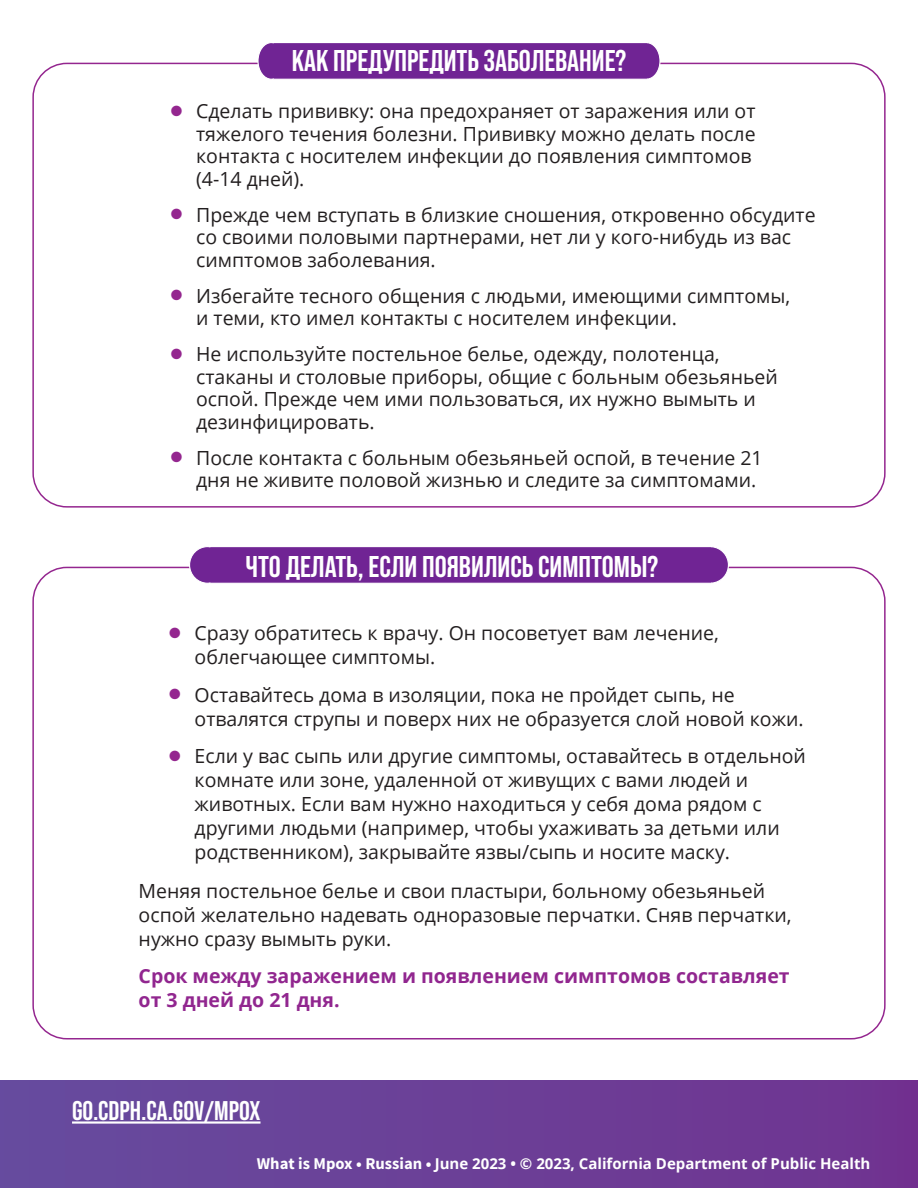
<style>
.page{position:relative;width:918px;height:1188px;background:#fff}
.page>*{position:absolute;margin:0;border:0;box-sizing:border-box;transform-origin:0 0}
.t1{font:700 30px "Bebas Neue Pro";color:#fff}
.t2{font:700 27px "Bebas Neue Pro";color:#fff}
.t3{font:19.5px/22.5px "Open Sans";color:#231f20}
.t4{font:700 19.5px/24px "Open Sans";color:#91268f}
.t5{font:700 15px "Open Sans";color:#fff}
.s1{font-family:"Arial";font-size:42px;color:#94268f}
.s2{font-family:"Source Sans Pro";font-size:16.5px}
</style>
<div class="page">
<div style="left:0;top:1080px;width:918px;height:108px;background:#6b4097"></div>
<svg style="left:257px;top:43px;width:404px;height:37px;background:#78309a"></svg>
<hr style="left:72px;top:1121px;width:189px;height:3px;background:#fff">
<svg style="left:188px;top:547px;width:542px;height:37px;background:#78309a"></svg>
<h2 class="t1" style="left:292px;top:43px;width:336px">КАК ПРЕДУПРЕДИТЬ ЗАБОЛЕВАНИЕ?</h2>
<p class="t3" style="left:196px;top:99px;width:561px;text-indent:-27px"><span class="s1">•</span> Сделать прививку: она предохраняет от заражения или от тяжелого течения болезни. Прививку можно делать после контакта с носителем инфекции до появления симптомов (4-14 дней).</p>
<p class="t3" style="left:196px;top:203px;width:621px;text-indent:-27px"><span class="s1">•</span> Прежде чем вступать в близкие сношения, откровенно обсудите со своими половыми партнерами, нет ли у кого-нибудь из вас симптомов заболевания.</p>
<p class="t3" style="left:196px;top:284px;width:596px;text-indent:-27px"><span class="s1">•</span> Избегайте тесного общения с людьми, имеющими симптомы, и теми, кто имел контакты с носителем инфекции.</p>
<p class="t3" style="left:196px;top:342px;width:583px;text-indent:-27px"><span class="s1">•</span> Не используйте постельное белье, одежду, полотенца, стаканы и столовые приборы, общие с больным обезьяньей оспой. Прежде чем ими пользоваться, их нужно вымыть и дезинфицировать.</p>
<p class="t3" style="left:196px;top:446px;width:568px;text-indent:-27px"><span class="s1">•</span> После контакта с больным обезьяньей оспой, в течение 21 дня не живите половой жизнью и следите за симптомами.</p>
<h2 class="t1" style="left:246px;top:549px;width:414px">ЧТО ДЕЛАТЬ, ЕСЛИ ПОЯВИЛИСЬ СИМПТОМЫ?</h2>
<p class="t3" style="left:195px;top:621px;width:526px;line-height:24px;text-indent:-27px"><span class="s1">•</span> Сразу обратитесь к врачу. Он посоветует вам лечение, облегчающее симптомы.</p>
<p class="t3" style="left:195px;top:682px;width:610px;line-height:24px;text-indent:-27px"><span class="s1">•</span> Оставайтесь дома в изоляции, пока не пройдет сыпь, не отвалятся струпы и поверх них не образуется слой новой кожи.</p>
<p class="t3" style="left:195px;top:744px;width:613px;line-height:24px;text-indent:-27px"><span class="s1">•</span> Если у вас сыпь или другие симптомы, оставайтесь в отдельной комнате или зоне, удаленной от живущих с вами людей и животных. Если вам нужно находиться у себя дома рядом с другими людьми (например, чтобы ухаживать за детьми или родственником), закрывайте язвы/сыпь и носите маску.</p>
<p class="t3" style="left:139px;top:878px;width:654px;line-height:24px">Меняя постельное белье и свои пластыри, больному обезьяньей оспой желательно надевать одноразовые перчатки. Сняв перчатки, нужно сразу вымыть руки.</p>
<p class="t4" style="left:139px;top:964px;width:653px">Срок между заражением и появлением симптомов составляет от 3 дней до 21 дня.</p>
<p class="t2" style="left:72px;top:1096px;width:190px">GO.CDPH.CA.GOV/MPOX</p>
<p class="t5" style="left:257px;top:1153px;width:615px"><span class="s2">What is Mpox • Russian •</span> June 2023 • © 2023, California Department of Public Health</p>
</div>
